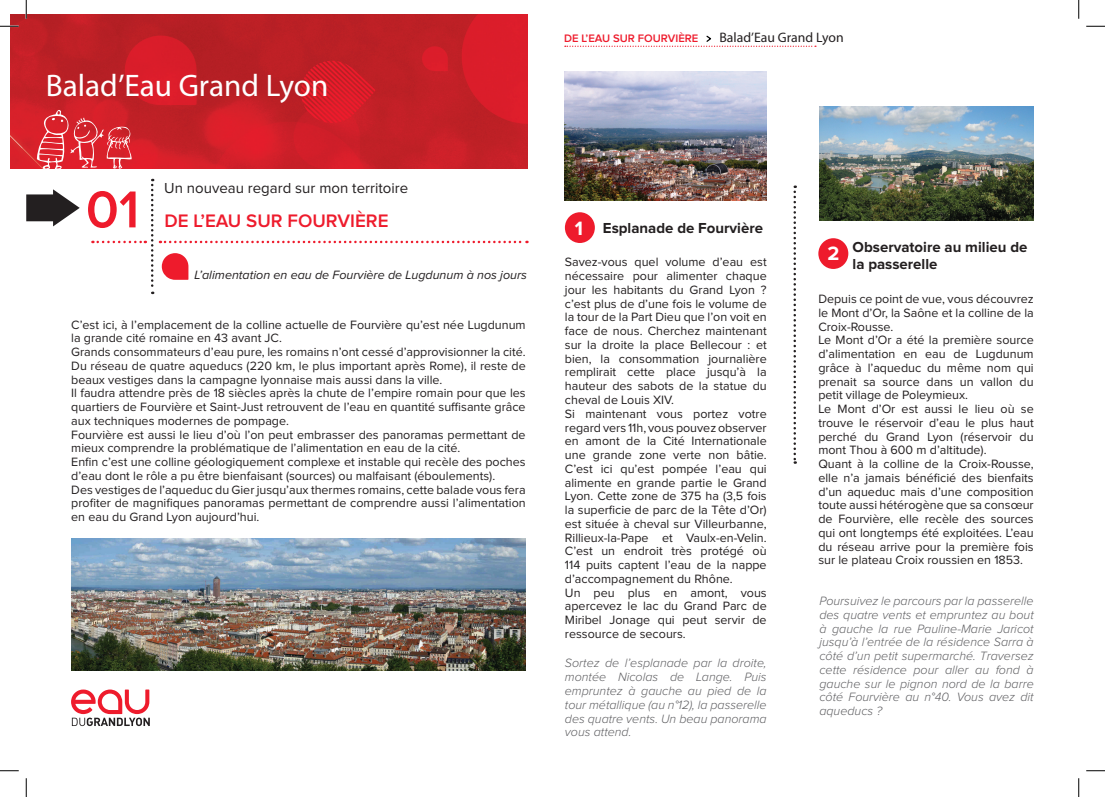
<style>
.page{position:relative;width:1105px;height:797px;background:#fff}
.page>*{position:absolute;margin:0;border:0;box-sizing:border-box;transform-origin:0 0}
.t1{font:600 53.75px "Proxima Nova";color:#ee1b2c}
.t2{font:31.25px "Myriad Pro";color:#fff}
.t3{font:700 20px "Proxima Nova";color:#fff}
.t4{font:600 18.75px "Proxima Nova";color:#ee1b2c}
.t5{font:700 15px/16.2px "Proxima Nova";color:#231f20}
.t6{font:15px "Proxima Nova";color:#231f20}
.t7{font:13.75px "Myriad Pro";color:#231f20}
.t8{font:12.5px/13.8px "Proxima Nova";color:#231f20}
.t9{font:italic 300 12.5px/13.8px "Proxima Nova";color:#5f5f62;text-align:justify}
.t10{font:italic 12.5px "Proxima Nova";color:#231f20}
.t11{font:600 11.25px "Proxima Nova";color:#ee1b2c}
</style>
<div class="page">
<img style="left:10px;top:15px;width:518px;height:154px">
<svg style="left:301px;top:61px;width:74px;height:62px;background:#d11d28"></svg>
<svg style="left:37px;top:108px;width:96px;height:61px;background:#dc3e46"></svg>
<svg style="left:26px;top:189px;width:54px;height:37px"></svg>
<svg style="left:92px;top:179px;width:61px;height:115px"></svg>
<svg style="left:160px;top:241px;width:367px;height:2px"></svg>
<svg style="left:162px;top:253px;width:26px;height:27px"></svg>
<img style="left:71px;top:538px;width:455px;height:132px">
<img style="left:565px;top:71px;width:202px;height:130px">
<img style="left:819px;top:107px;width:215px;height:114px">
<svg style="left:71px;top:689px;width:79px;height:37px"></svg>
<svg style="left:565px;top:35px;width:251px;height:12px"></svg>
<svg style="left:793px;top:185px;width:3px;height:279px"></svg>
<div style="left:565px;top:212px;width:30px;height:31px;background:#ee1b2c;border-radius:50%"></div>
<div style="left:818px;top:238px;width:30px;height:31px;background:#ee1b2c;border-radius:50%"></div>
<svg style="left:0;top:25px;width:19px;height:2px"></svg>
<svg style="left:1086px;top:25px;width:19px;height:2px"></svg>
<svg style="left:0;top:770px;width:19px;height:1px"></svg>
<svg style="left:1086px;top:770px;width:19px;height:1px"></svg>
<svg style="left:25px;top:0;width:2px;height:19px"></svg>
<svg style="left:25px;top:778px;width:2px;height:19px"></svg>
<svg style="left:1078px;top:0;width:1px;height:19px"></svg>
<svg style="left:1078px;top:778px;width:1px;height:19px"></svg>
<h2 class="t2" style="left:46px;top:67px;width:284px">Balad’Eau Grand Lyon</h2>
<h1 class="t1" style="left:86px;top:185px;width:55px">01</h1>
<p class="t6" style="left:164px;top:181px;width:245px">Un nouveau regard sur mon territoire</p>
<h3 class="t4" style="left:164px;top:212px;width:226px">DE L’EAU SUR FOURVIÈRE</h3>
<p class="t10" style="left:195px;top:269px;width:334px">L’alimentation en eau de Fourvière de Lugdunum à nos jours</p>
<p class="t8" style="left:71px;top:318px;width:456px">C’est ici, à l’emplacement de la colline actuelle de Fourvière qu’est née Lugdunum la grande cité romaine en 43 avant JC.<br>Grands consommateurs d’eau pure, les romains n’ont cessé d’approvisionner la cité.<br>Du réseau de quatre aqueducs (220 km, le plus important après Rome), il reste de beaux vestiges dans la campagne lyonnaise mais aussi dans la ville.<br>Il faudra attendre près de 18 siècles après la chute de l’empire romain pour que les quartiers de Fourvière et Saint-Just retrouvent de l’eau en quantité suffisante grâce aux techniques modernes de pompage.<br>Fourvière est aussi le lieu d’où l’on peut embrasser des panoramas permettant de mieux comprendre la problématique de l’alimentation en eau de la cité.<br>Enfin c’est une colline géologiquement complexe et instable qui recèle des poches d’eau dont le rôle a pu être bienfaisant (sources) ou malfaisant (éboulements).<br>Des vestiges de l’aqueduc du Gier jusqu’aux thermes romains, cette balade vous fera profiter de magnifiques panoramas permettant de comprendre aussi l’alimentation en eau du Grand Lyon aujourd’hui.</p>
<p class="t11" style="left:564px;top:33px;width:136px">DE L’EAU SUR FOURVIÈRE</p>
<p class="t7" style="left:719px;top:29px;width:126px">Balad’Eau Grand Lyon</p>
<h3 class="t3" style="left:575px;top:219px;width:10px">1</h3>
<p class="t5" style="left:603px;top:220px;width:162px">Esplanade de Fourvière</p>
<p class="t8" style="left:565px;top:256px;width:203px">Savez-vous quel volume d’eau est nécessaire pour alimenter chaque jour les habitants du Grand Lyon ? c’est plus de d’une fois le volume de la tour de la Part Dieu que l’on voit en face de nous. Cherchez maintenant sur la droite la place Bellecour : et bien, la consommation journalière remplirait cette place jusqu’à la hauteur des sabots de la statue du cheval de Louis XIV.<br>Si maintenant vous portez votre regard vers 11h, vous pouvez observer en amont de la Cité Internationale une grande zone verte non bâtie.<br>C’est ici qu’est pompée l’eau qui alimente en grande partie le Grand<br>Lyon. Cette zone de 375 ha (3,5 fois la superficie de parc de la Tête d’Or) est située à cheval sur Villeurbanne,<br>Rillieux-la-Pape et Vaulx-en-Velin.<br>C’est un endroit très protégé où<br>114 puits captent l’eau de la nappe d’accompagnement du Rhône.<br>Un peu plus en amont, vous apercevez le lac du Grand Parc de<br>Miribel Jonage qui peut servir de ressource de secours.</p>
<p class="t9" style="left:565px;top:657px;width:203px">Sortez de l’esplanade par la droite, montée Nicolas de Lange. Puis empruntez à gauche au pied de la tour métallique (au n°12), la passerelle des quatre vents. Un beau panorama vous attend.</p>
<h3 class="t3" style="left:827px;top:244px;width:13px">2</h3>
<p class="t5" style="left:853px;top:240px;width:176px">Observatoire au milieu de la passerelle</p>
<p class="t8" style="left:818px;top:292px;width:217px">Depuis ce point de vue, vous découvrez le Mont d’Or, la Saône et la colline de la Croix-Rousse.<br>Le Mont d’Or a été la première source d’alimentation en eau de Lugdunum grâce à l’aqueduc du même nom qui prenait sa source dans un vallon du petit village de Poleymieux.<br>Le Mont d’Or est aussi le lieu où se trouve le réservoir d’eau le plus haut perché du Grand Lyon (réservoir du mont Thou à 600 m d’altitude).<br>Quant à la colline de la Croix-Rousse, elle n’a jamais bénéficié des bienfaits d’un aqueduc mais d’une composition toute aussi hétérogène que sa consœur de Fourvière, elle recèle des sources qui ont longtemps été exploitées. L’eau du réseau arrive pour la première fois sur le plateau Croix roussien en 1853.</p>
<p class="t9" style="left:819px;top:594px;width:216px">Poursuivez le parcours par la passerelle des quatre vents et empruntez au bout à gauche la rue Pauline-Marie Jaricot jusqu’à l’entrée de la résidence Sarra à côté d’un petit supermarché. Traversez cette résidence pour aller au fond à gauche sur le pignon nord de la barre côté Fourvière au n°40. Vous avez dit aqueducs ?</p>
</div>
